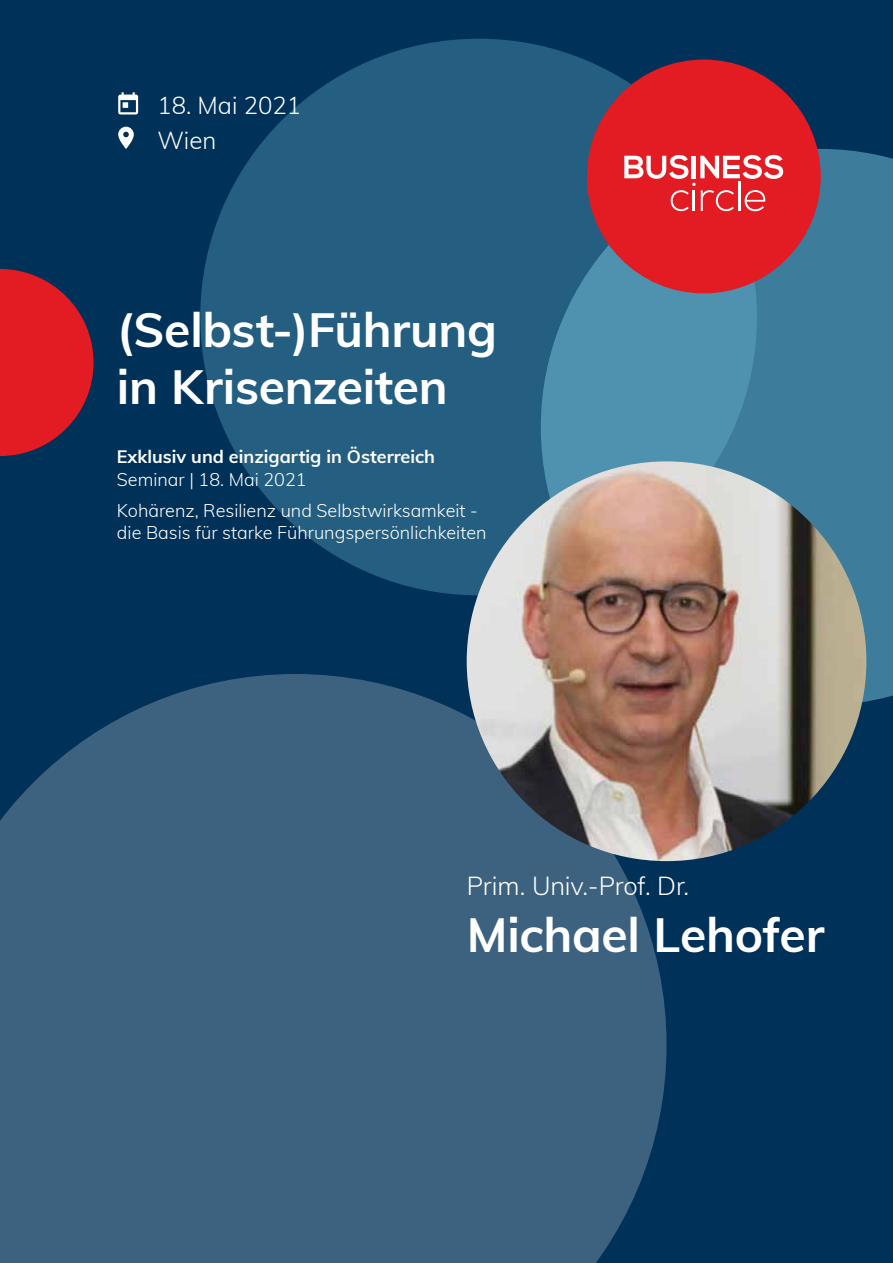
<style>
.page{position:relative;width:893px;height:1263px;background:#003158}
.page>*{position:absolute;margin:0;border:0;box-sizing:border-box;transform-origin:0 0}
.t1{font:700 48px/57px "Muli";letter-spacing:-.005em;color:#fff}
.t2{font:300 25.5px "Muli";letter-spacing:-.005em;color:#fff}
.t3{font:300 24px/34.5px "Muli";color:#fff}
.t4{font:300 18px/31px "Muli";color:#fff}
.t5{font:700 18px "Muli";color:#fff}
</style>
<div class="page">
<div style="left:713px;top:149px;width:180px;height:556px;background:#3d7c9b"></div>
<svg style="left:200px;top:39px;width:557px;height:556px;background:#2b6788"></svg>
<div style="left:587px;top:60px;width:234px;height:233px;background:#e31b23;border-radius:50%"></div>
<svg style="left:624px;top:155px;width:159px;height:56px"></svg>
<div style="left:0;top:674px;width:666px;height:589px;background:#3d627f"></div>
<svg style="left:0;top:269px;width:94px;height:187px"></svg>
<svg style="left:118px;top:92px;width:20px;height:22px"></svg>
<svg style="left:118px;top:127px;width:16px;height:22px"></svg>
<img style="left:467px;top:461px;width:399px;height:400px;border-radius:200px">
<h3 class="t3" style="left:157px;top:87px;width:145px">18. Mai 2021<br>Wien</h3>
<h1 class="t1" style="left:117px;top:299px;width:382px">(Selbst-)Führung in Krisenzeiten</h1>
<p class="t5" style="left:117px;top:444px;width:320px">Exklusiv und einzigartig in Österreich</p>
<p class="t4" style="left:117px;top:463px;width:362px">Seminar | 18. Mai 2021<br>Kohärenz, Resilienz und Selbstwirksamkeit -</p>
<p class="t4" style="left:117px;top:516px;width:371px">die Basis für starke Führungspersönlichkeiten</p>
<h2 class="t2" style="left:467px;top:867px;width:224px">Prim. Univ.-Prof. Dr.</h2>
<h1 class="t1" style="left:467px;top:904px;width:359px">Michael Lehofer</h1>
</div>
